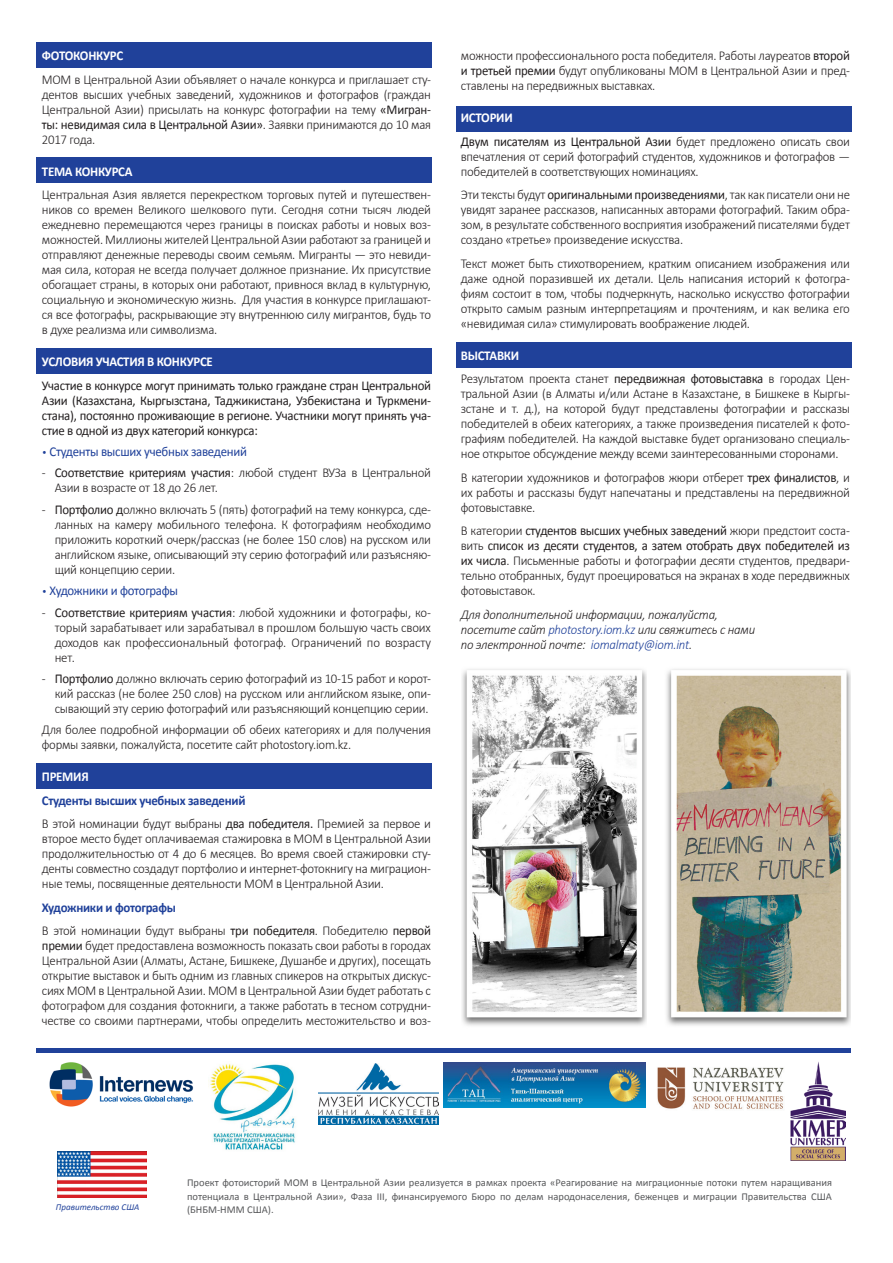
<style>
.page{position:relative;width:893px;height:1263px;background:#fff}
.page>*{position:absolute;margin:0;border:0;box-sizing:border-box;transform-origin:0 0}
.t1{font:300 13.5px/15px "Calibri";letter-spacing:-.02em;color:#231f20;text-align:justify;scale:.95 1}
.t2{font:13.5px/15px "Calibri";letter-spacing:-.02em;color:#231f20;text-align:justify;scale:.95 1}
.t3{font:italic 300 13.5px/15px "Calibri";letter-spacing:-.02em;color:#231f20;scale:.95 1}
.t4{font:700 13.5px "Calibri";letter-spacing:-.02em;color:#fff;scale:.95 1}
.t5{font:13.5px "Calibri";letter-spacing:-.02em;color:#20419a;scale:.95 1}
.t6{font:700 13.5px "Calibri";letter-spacing:-.02em;color:#20419a;scale:.95 1}
.t7{font:10.5px/13.5px "Calibri";color:#57585a;text-align:justify}
.t8{font:italic 9px "Calibri";color:#20419a}
.s1{font-weight:400}
.s2{font-family:"PF Agora Serif Pro"}
.s3{color:#20419a}
</style>
<div class="page">
<div style="left:36px;top:43px;width:396px;height:25px;background:#20419a"></div>
<div style="left:36px;top:157px;width:396px;height:26px;background:#20419a"></div>
<div style="left:36px;top:349px;width:396px;height:25px;background:#20419a"></div>
<div style="left:36px;top:763px;width:396px;height:26px;background:#20419a"></div>
<hr style="left:36px;top:1048px;width:815px;height:4px;background:#20419a">
<div style="left:456px;top:342px;width:395px;height:26px;background:#20419a"></div>
<div style="left:456px;top:106px;width:395px;height:26px;background:#20419a"></div>
<img style="left:666px;top:669px;width:184px;height:357px">
<img style="left:462px;top:669px;width:185px;height:357px">
<img style="left:208px;top:1063px;width:87px;height:87px">
<img style="left:319px;top:1063px;width:119px;height:61px">
<img style="left:49px;top:1062px;width:145px;height:45px">
<img style="left:444px;top:1063px;width:202px;height:44px">
<img style="left:57px;top:1151px;width:90px;height:46px">
<img style="left:657px;top:1067px;width:127px;height:42px">
<img style="left:790px;top:1061px;width:55px;height:100px">
<p class="t4" style="left:42px;top:47px;width:87px">ФОТОКОНКУРС</p>
<p class="t1" style="left:42px;top:71px;width:411px">МОМ в Центральной Азии объявляет о начале конкурса и приглашает сту&shy;дентов высших учебных заведений, художников и фотографов (граждан Центральной Азии) присылать на конкурс фотографии на тему <span class="s1">«Мигран&shy;ты: невидимая сила в Центральной Азии»</span>. Заявки принимаются до 10 мая 2017 года.</p>
<p class="t4" style="left:42px;top:162px;width:97px">ТЕМА КОНКУРСА</p>
<p class="t1" style="left:42px;top:187px;width:411px">Центральная Азия является перекрестком торговых путей и путешествен&shy;ников со времен Великого шелкового пути. Сегодня сотни тысяч людей ежедневно перемещаются через границы в поисках работы и новых воз&shy;можностей. Миллионы жителей Центральной Азии работают за границей и отправляют денежные переводы своим семьям. Мигранты — это невиди&shy;мая сила, которая не всегда получает должное признание. Их присутствие обогащает страны, в которых они работают, привнося вклад в культурную, социальную и экономическую жизнь. Для участия в конкурсе приглашают&shy;ся все фотографы, раскрывающие эту внутреннюю силу мигрантов, будь то в духе реализма или символизма.</p>
<p class="t4" style="left:42px;top:353px;width:181px">УСЛОВИЯ УЧАСТИЯ В КОНКУРСЕ</p>
<p class="t2" style="left:42px;top:378px;width:411px">Участие в конкурсе могут принимать только граждане стран Центральной Азии (Казахстана, Кыргызстана, Таджикистана, Узбекистана и Туркмени&shy;стана), постоянно проживающие в регионе. Участники могут принять уча&shy;стие в одной из двух категорий конкурса:</p>
<p class="t5" style="left:42px;top:443px;width:217px"><span class="s2">•</span> Студенты высших учебных заведений</p>
<p class="t1" style="left:55px;top:465px;width:398px;text-indent:-13px">- <span class="s1">Соответствие критериям участия</span>: любой студент ВУЗа в Центральной<br>Азии в возрасте от 18 до 26 лет.</p>
<p class="t1" style="left:55px;top:502px;width:398px;text-indent:-13px">- <span class="s1">Портфолио д</span>олжно включать 5 (пять) фотографий на тему конкурса, сде&shy;ланных на камеру мобильного телефона. К фотографиям необходимо приложить короткий очерк/рассказ (не более 150 слов) на русском или английском языке, описывающий эту серию фотографий или разъясняю&shy;щий концепцию серии.</p>
<p class="t5" style="left:42px;top:582px;width:145px"><span class="s2">•</span> Художники и фотографы</p>
<p class="t1" style="left:55px;top:604px;width:398px;text-indent:-13px">- <span class="s1">Соответствие критериям участия</span>: любой художники и фотографы, ко&shy;торый зарабатывает или зарабатывал в прошлом большую часть своих доходов как профессиональный фотограф. Ограничений по возрасту нет.</p>
<p class="t1" style="left:55px;top:671px;width:398px;text-indent:-13px">- <span class="s1">Портфолио</span> должно включать cерию фотографий из 10-15 работ и корот&shy;кий рассказ (не более 250 слов) на русском или английском языке, опи&shy;сывающий эту серию фотографий или разъясняющий концепцию серии.</p>
<p class="t1" style="left:42px;top:722px;width:411px">Для более подробной информации об обеих категориях и для получения формы заявки, пожалуйста, посетите сайт photostory.iom.kz.</p>
<p class="t4" style="left:42px;top:768px;width:51px">ПРЕМИЯ</p>
<p class="t6" style="left:42px;top:792px;width:216px">Студенты высших учебных заведений</p>
<p class="t1" style="left:42px;top:816px;width:411px">В этой номинации будут выбраны <span class="s1">два победителя.</span> Премией за первое и второе место будет оплачиваемая стажировка в МОМ в Центральной Азии продолжительностью от 4 до 6 месяцев. Во время своей стажировки сту&shy;денты совместно создадут портфолио и интернет-фотокнигу на миграцион&shy;ные темы, посвященные деятельности МОМ в Центральной Азии.</p>
<p class="t6" style="left:42px;top:899px;width:143px">Художники и фотографы</p>
<p class="t1" style="left:42px;top:923px;width:411px">В этой номинации будут выбраны <span class="s1">три победителя</span>. Победителю <span class="s1">первой премии</span> будет предоставлена возможность показать свои работы в городах Центральной Азии (Алматы, Астане, Бишкеке, Душанбе и других), посещать открытие выставок и быть одним из главных спикеров на открытых дискус&shy;сиях МОМ в Центральной Азии. МОМ в Центральной Азии будет работать с фотографом для создания фотокниги, а также работать в тесном сотрудни&shy;честве со своими партнерами, чтобы определить местожительство и воз-</p>
<p class="t1" style="left:461px;top:48px;width:411px">можности профессионального роста победителя. Работы лауреатов <span class="s1">второй и третьей премии</span> будут опубликованы МОМ в Центральной Азии и пред&shy;ставлены на передвижных выставках.</p>
<p class="t4" style="left:461px;top:109px;width:56px">ИСТОРИИ</p>
<p class="t1" style="left:461px;top:133px;width:411px"><span class="s1">Двум писателям из Центральной Азии</span> будет предложено описать свои впечатления от серий фотографий студентов, художников и фотографов — победителей в соответствующих номинациях.</p>
<p class="t1" style="left:461px;top:187px;width:411px">Эти тексты будут <span class="s1">оригинальными произведениями</span>, так как писатели они не увидят заранее рассказов, написанных авторами фотографий. Таким обра&shy;зом, в результате собственного восприятия изображений писателями будет создано «третье» произведение искусства.</p>
<p class="t1" style="left:461px;top:255px;width:411px">Текст может быть стихотворением, кратким описанием изображения или даже одной поразившей их детали. Цель написания историй к фотогра&shy;фиям состоит в том, чтобы подчеркнуть, насколько искусство фотографии открыто самым разным интерпретациям и прочтениям, и как велика его «невидимая сила» стимулировать воображение людей.</p>
<p class="t4" style="left:461px;top:347px;width:63px">ВЫСТАВКИ</p>
<p class="t1" style="left:461px;top:371px;width:411px">Результатом проекта станет <span class="s1">передвижная фотовыставка</span> в городах Цен&shy;тральной Азии (в Алматы и/или Астане в Казахстане, в Бишкеке в Кыргы&shy;зстане и т. д.), на которой будут представлены фотографии и рассказы победителей в обеих категориях, а также произведения писателей к фото&shy;графиям победителей. На каждой выставке будет организовано специаль&shy;ное открытое обсуждение между всеми заинтересованными сторонами.</p>
<p class="t1" style="left:461px;top:470px;width:411px">В категории художников и фотографов жюри отберет <span class="s1">трех финалистов</span>, и их работы и рассказы будут напечатаны и представлены на передвижной фотовыставке.</p>
<p class="t1" style="left:461px;top:523px;width:411px">В категории <span class="s1">студентов высших учебных заведений</span> жюри предстоит соста&shy;вить <span class="s1">список из десяти студентов, а затем отобрать двух победителей из их числа</span>. Письменные работы и фотографии десяти студентов, предвари&shy;тельно отобранных, будут проецироваться на экранах в ходе передвижных фотовыставок.</p>
<p class="t3" style="left:461px;top:607px;width:311px">Для дополнительной информации, пожалуйста, посетите сайт <span class="s3">photostory.iom.kz</span> или свяжитесь с нами по электронной почте: <span class="s3">iomalmaty@iom.int</span>.</p>
<p class="t8" style="left:56px;top:1201px;width:85px">Правительство США</p>
<p class="t7" style="left:187px;top:1176px;width:646px">Проект фотоисторий МОМ в Центральной Азии реализуется в рамках проекта «Реагирование на миграционные потоки путем наращивания потенциала в Центральной Азии», Фаза III, финансируемого Бюро по делам народонаселения, беженцев и миграции Правительства США (БНБМ-НММ США).</p>
</div>
